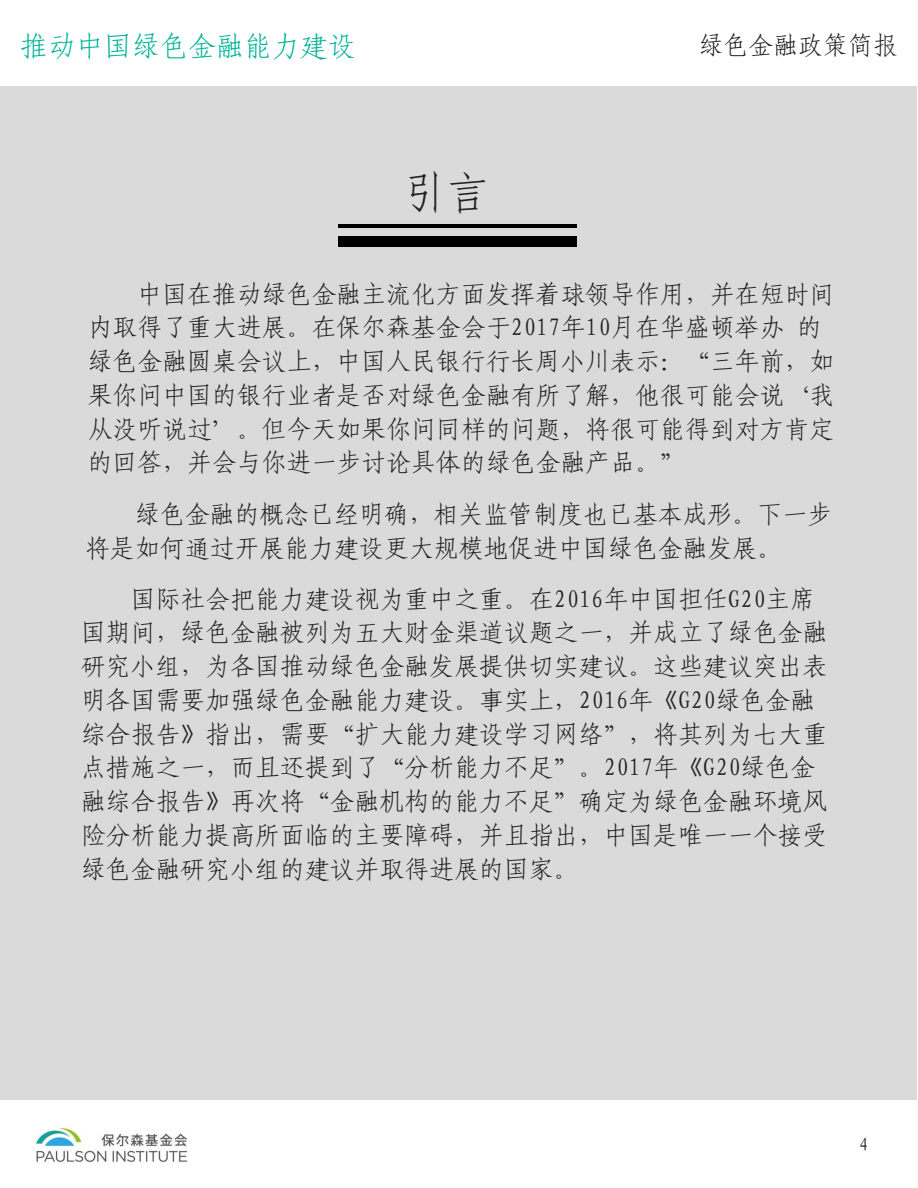
<style>
.page{position:relative;width:918px;height:1188px;background:#fff}
.page>*{position:absolute;margin:0;border:0;box-sizing:border-box;transform-origin:0 0}
.t1{font:43.65px "Fang Song GB2312";color:#222}
.t2{font:28.05px "Fang Song GB2312";color:#00b398}
.t3{font:24.9px/33.8px "Fang Song GB2312";color:#222}
.t4{font:18.75px "Fang Song GB2312";color:#222}
</style>
<div class="page">
<div style="left:0;top:87px;width:916px;height:1013px;background:#dadada"></div>
<hr style="left:339px;top:224px;width:238px;height:4px;background:#000">
<div style="left:339px;top:236px;width:238px;height:10px;background:#000"></div>
<img style="left:35px;top:1126px;width:153px;height:36px">
<p class="t2" style="left:20px;top:32px;width:338px">推动中国绿色金融能力建设</p>
<p class="t3" style="left:699px;top:28px;width:201px">绿色金融政策简报</p>
<h1 class="t1" style="left:403px;top:171px;width:89px">引言</h1>
<p class="t3" style="left:88px;top:277px;width:748px;text-indent:50px">中国在推动绿色金融主流化方面发挥着球领导作用，并在短时间内取得了重大进展。在保尔森基金会于2017年10月在华盛顿举办的绿色金融圆桌会议上，中国人民银行行长周小川表示：“三年前，如果你问中国的银行业者是否对绿色金融有所了解，他很可能会说‘我从没听说过’。但今天如果你问同样的问题，将很可能得到对方肯定的回答，并会与你进一步讨论具体的绿色金融产品。”</p>
<p class="t3" style="left:86px;top:497px;width:748px;text-indent:50px">绿色金融的概念已经明确，相关监管制度也已基本成形。下一步将是如何通过开展能力建设更大规模地促进中国绿色金融发展。</p>
<p class="t3" style="left:81px;top:582px;width:748px;text-indent:50px">国际社会把能力建设视为重中之重。在2016年中国担任G20主席国期间，绿色金融被列为五大财金渠道议题之一，并成立了绿色金融研究小组，为各国推动绿色金融发展提供切实建议。这些建议突出表明各国需要加强绿色金融能力建设。事实上，2016年《G20绿色金融综合报告》指出，需要“扩大能力建设学习网络”，将其列为七大重点措施之一，而且还提到了“分析能力不足”。2017年《G20绿色金融综合报告》再次将“金融机构的能力不足”确定为绿色金融环境风险分析能力提高所面临的主要障碍，并且指出，中国是唯一一个接受绿色金融研究小组的建议并取得进展的国家。</p>
<p class="t4" style="left:859px;top:1135px;width:11px">4</p>
</div>
